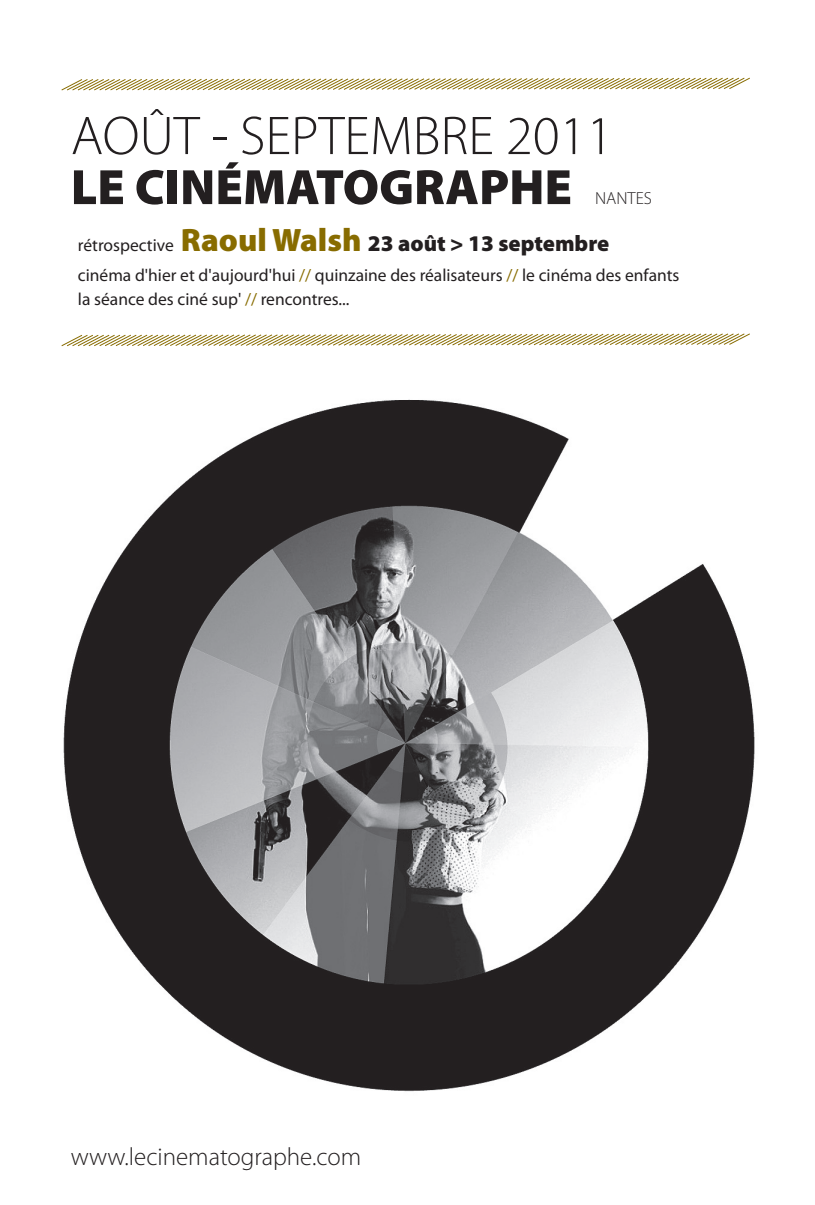
<style>
.page{position:relative;width:815px;height:1205px;background:#fff}
.page>*{position:absolute;margin:0;border:0;box-sizing:border-box;transform-origin:0 0}
.t1{font:300 55px "Myriad Pro";color:#231f20}
.t2{font:900 50px "Myriad Pro";color:#231f20}
.t3{font:300 25px "Myriad Pro";color:#231f20}
.t4{font:900 22.5px "Myriad Pro";color:#231f20}
.t5{font:17.5px/23.8px "Myriad Pro";color:#231f20}
.t6{font:300 17.5px "Myriad Pro";color:#231f20}
.s1{font-weight:400;font-size:17.5px}
.s2{font-size:32.5px;color:#886c00}
.s3{color:#886c00}
</style>
<div class="page">
<img style="left:63px;top:399px;width:692px;height:693px">
<svg style="left:61px;top:77px;width:689px;height:14px"></svg>
<svg style="left:61px;top:333px;width:689px;height:14px"></svg>
<h1 class="t1" style="left:71px;top:105px;width:544px">AOÛT - SEPTEMBRE 2011</h1>
<h2 class="t2" style="left:71px;top:159px;width:503px">LE CINÉMATOGRAPHE</h2>
<p class="t6" style="left:595px;top:189px;width:58px">NANTES</p>
<p class="t4" style="left:78px;top:231px;width:533px"><span class="s1">rétrospective</span> <span class="s2">Raoul Walsh</span> 23 août &gt; 13 septembre</p>
<p class="t5" style="left:78px;top:263px;width:603px">cinéma d'hier et d'aujourd'hui <span class="s3">//</span> quinzaine des réalisateurs <span class="s3">//</span> le cinéma des enfants la séance des ciné sup' <span class="s3">//</span> rencontres...</p>
<h3 class="t3" style="left:71px;top:1143px;width:292px">www.lecinematographe.com</h3>
</div>
